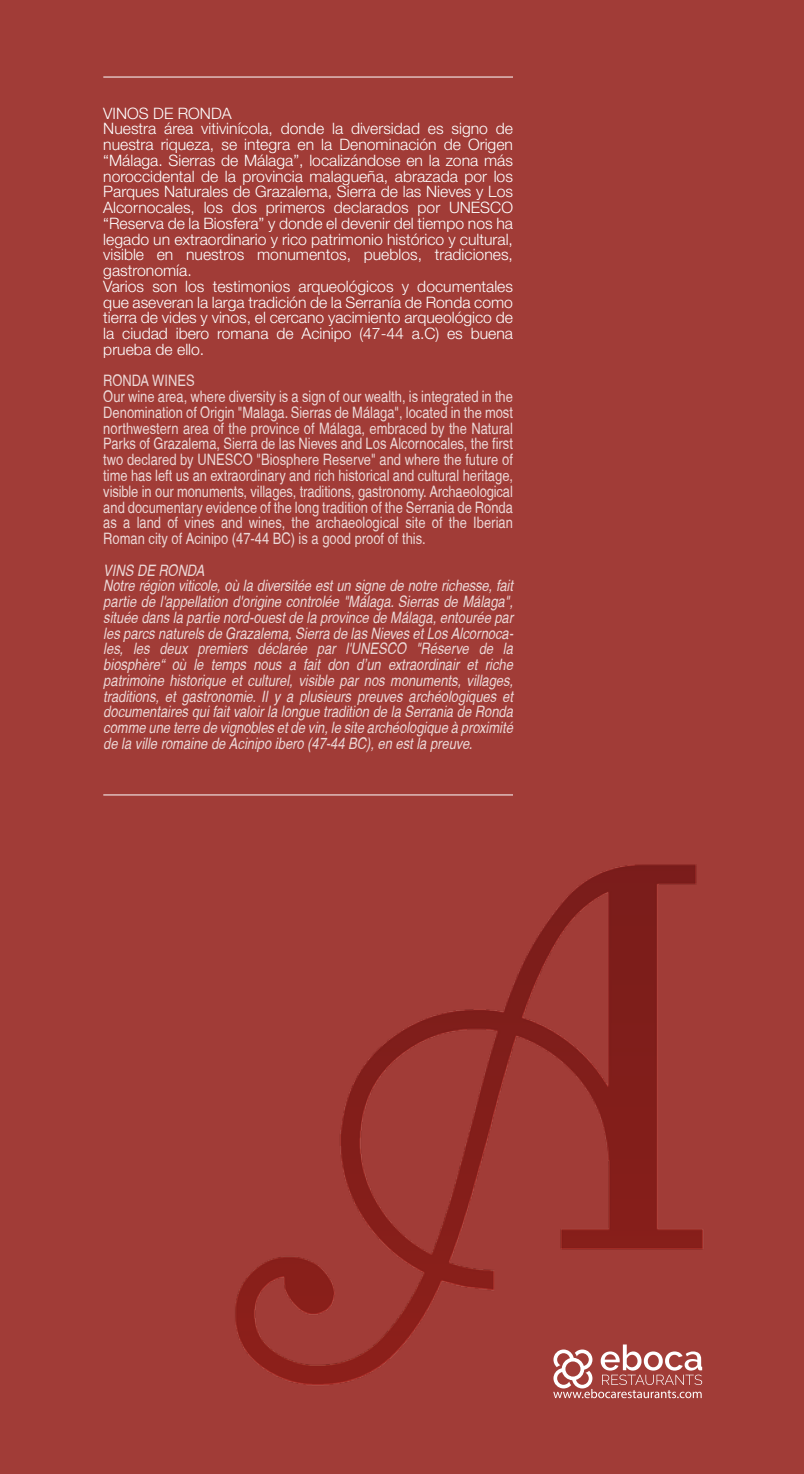
<style>
.page{position:relative;width:804px;height:1474px;background:#fff}
.page>*{position:absolute;margin:0;border:0;box-sizing:border-box;transform-origin:0 0}
.t1{font:300 15.75px/15.8px "Helvetica Neue";color:#fff}
.t2{font:italic condensed 15.75px/15.8px "Helvetica";color:rgb(255 255 255/.8)}
.t3{font:condensed 15.75px/15.8px "Helvetica";color:rgb(255 255 255/.8)}
</style>
<div class="page">
<div style="left:0;top:0;width:804px;height:1473px;background:#a13c37"></div>
<img style="left:235px;top:864px;width:468px;height:535px">
<svg style="left:553px;top:1344px;width:149px;height:54px"></svg>
<hr style="left:103px;top:77px;width:410px;height:1px;background:#fff">
<hr style="left:103px;top:794px;width:410px;height:1px;background:#fff">
<p class="t1" style="left:103px;top:105px;width:411px">VINOS DE RONDA<br>Nuestra área vitivinícola, donde la diversidad es signo de nuestra riqueza, se integra en la Denominación de Origen “Málaga. Sierras de Málaga”, localizándose en la zona más noroccidental de la provincia malagueña, abrazada por los Parques Naturales de Grazalema, Sierra de las Nieves y Los Alcornocales, los dos primeros declarados por UNESCO “Reserva de la Biosfera” y donde el devenir del tiempo nos ha legado un extraordinario y rico patrimonio histórico y cultural, visible en nuestros monumentos, pueblos, tradiciones, gastronomía.<br>Varios son los testimonios arqueológicos y documentales que aseveran la larga tradición de la Serranía de Ronda como tierra de vides y vinos, el cercano yacimiento arqueológico de la ciudad ibero romana de Acinipo (47-44 a.C) es buena prueba de ello.</p>
<p class="t3" style="left:103px;top:373px;width:411px">RONDA WINES<br>Our wine area, where diversity is a sign of our wealth, is integrated in the Denomination of Origin "Malaga. Sierras de Málaga", located in the most northwestern area of the province of Málaga, embraced by the Natural Parks of Grazalema, Sierra de las Nieves and Los Alcornocales, the first two declared by UNESCO "Biosphere Reserve" and where the future of time has left us an extraordinary and rich historical and cultural heritage, visible in our monuments, villages, traditions, gastronomy. Archaeological and documentary evidence of the long tradition of the Serrania de Ronda as a land of vines and wines, the archaeological site of the Iberian Roman city of Acinipo (47-44 BC) is a good proof of this.</p>
<p class="t2" style="left:103px;top:562px;width:411px">VINS DE RONDA<br>Notre région viticole, où la diversitée est un signe de notre richesse, fait partie de l'appellation d'origine controlée "Málaga. Sierras de Málaga", située dans la partie nord-ouest de la province de Málaga, entourée par les parcs naturels de Grazalema, Sierra de las Nieves et Los Alcornoca&shy;les, les deux premiers déclarée par l'UNESCO "Réserve de la biosphère“ où le temps nous a fait don d’un extraordinair et riche patrimoine historique et culturel, visible par nos monuments, villages, traditions, et gastronomie. Il y a plusieurs preuves archéologiques et documentaires qui fait valoir la longue tradition de la Serrania de Ronda comme une terre de vignobles et de vin, le site archéologique à proximité de la ville romaine de Acinipo ibero (47-44 BC), en est la preuve.</p>
</div>
